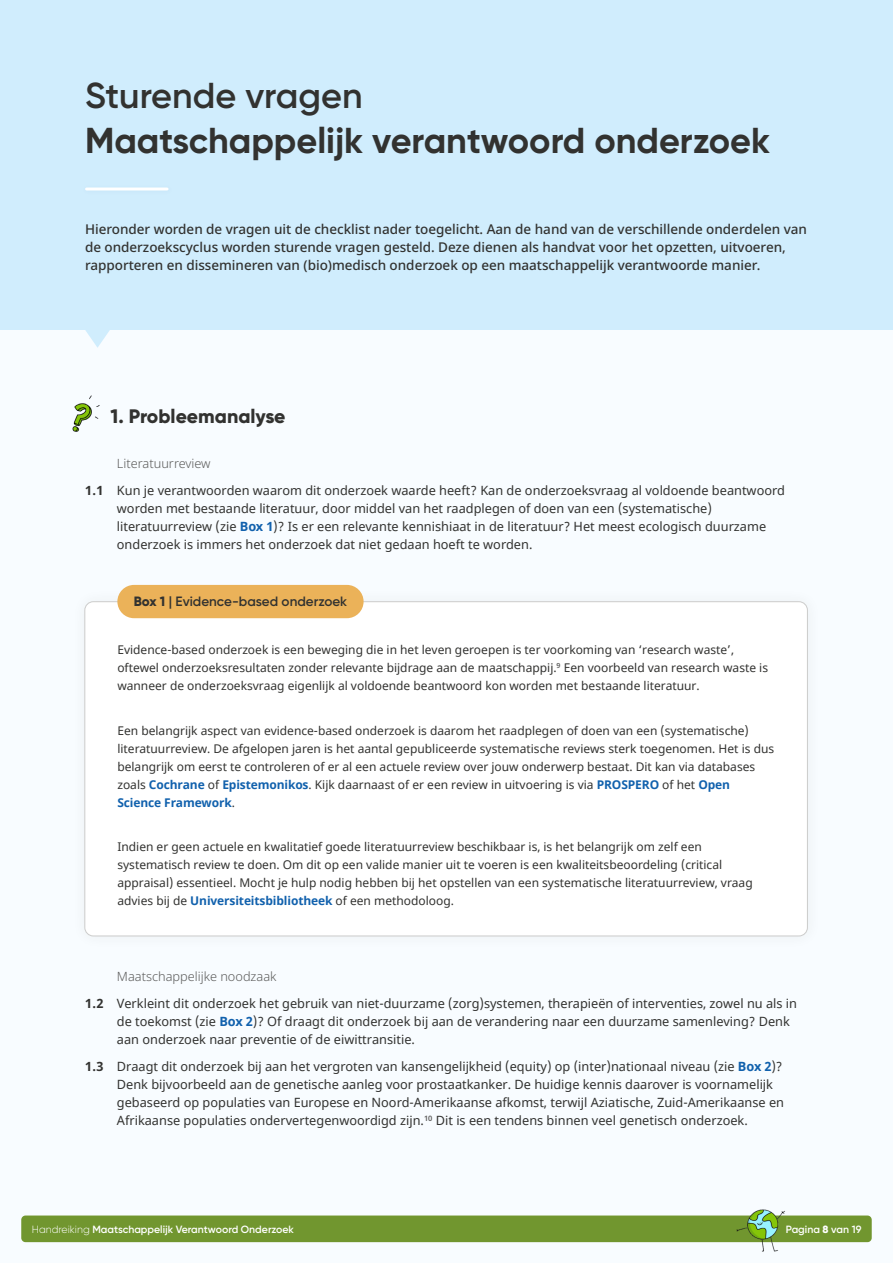
<style>
.page{position:relative;width:893px;height:1263px;background:#f8fcff}
.page>*{position:absolute;margin:0;border:0;box-sizing:border-box;transform-origin:0 0}
.t1{font:700 36px "Gilroy";color:#323230}
.t2{font:600 36px "Gilroy";color:#323230}
.t3{font:800 19.5px "Gilroy";color:#323230}
.t4{font:500 13.5px/18px "Noto Sans";color:#323230}
.t5{font:600 13.5px "Gilroy";color:#323230}
.t6{font:12.75px/18px "Noto Sans";color:#323230}
.t7{font:12px/18px "Noto Sans";color:#323230}
.t8{font:600 10.5px "Gilroy";color:#fff}
.s1{font-weight:300;color:#5b5b5a}
.s2{font-weight:700}
.s3{font-weight:700;color:#1161ad}
.s4{font-weight:800}
.s5{font-weight:300}
</style>
<div class="page">
<div style="left:21px;top:1215px;width:851px;height:27px;background:#71962f;border-radius:4px"></div>
<img style="left:733px;top:1209px;width:53px;height:43px">
<div style="left:85px;top:602px;width:722px;height:334px;background:#fff;border-radius:9px"></div>
<div style="left:0;top:0;width:893px;height:330px;background:#d0edfd"></div>
<div style="left:81px;top:183px;width:92px;height:12px;background:#1161ad;opacity:.07"></div>
<hr style="left:87px;top:188px;width:80px;height:3px;background:#fff">
<div style="left:117px;top:585px;width:247px;height:33px;background:#ebb259;border-radius:17px"></div>
<svg style="left:85px;top:330px;width:25px;height:18px"></svg>
<img style="left:72px;top:395px;width:28px;height:37px">
<h1 class="t2" style="left:85px;top:73px;width:279px">Sturende vragen</h1>
<h1 class="t1" style="left:85px;top:118px;width:686px">Maatschappelijk verantwoord onderzoek</h1>
<p class="t4" style="left:85px;top:220px;width:723px">Hieronder worden de vragen uit de checklist nader toegelicht. Aan de hand van de verschillende onderdelen van de onderzoekscyclus worden sturende vragen gesteld. Deze dienen als handvat voor het opzetten, uitvoeren, rapporteren en dissemineren van (bio)medisch onderzoek op een maatschappelijk verantwoorde manier.</p>
<h2 class="t3" style="left:111px;top:404px;width:177px">1. Probleemanalyse</h2>
<p class="t6" style="left:85px;top:450px;width:701px;line-height:27px;text-indent:32px"><span class="s1">Literatuurreview<br></span><span class="s2">1.1</span> Kun je verantwoorden waarom dit onderzoek waarde heeft? Kan de onderzoeksvraag al voldoende beantwoord</p>
<p class="t6" style="left:117px;top:500px;width:651px">worden met bestaande literatuur, door middel van het raadplegen of doen van een (systematische) literatuurreview (zie <span class="s3">Box 1</span>)? Is er een relevante kennishiaat in de literatuur? Het meest ecologisch duurzame onderzoek is immers het onderzoek dat niet gedaan hoeft te worden.</p>
<p class="t5" style="left:134px;top:593px;width:215px"><span class="s4">Box 1</span> | Evidence-based onderzoek</p>
<p class="t7" style="left:117px;top:641px;width:652px">Evidence-based onderzoek is een beweging die in het leven geroepen is ter voorkoming van ‘research waste’, oftewel onderzoeksresultaten zonder relevante bijdrage aan de maatschappij.<sup>9</sup> Een voorbeeld van research waste is wanneer de onderzoeksvraag eigenlijk al voldoende beantwoord kon worden met bestaande literatuur.</p>
<p class="t7" style="left:117px;top:722px;width:658px">Een belangrijk aspect van evidence-based onderzoek is daarom het raadplegen of doen van een (systematische) literatuurreview. De afgelopen jaren is het aantal gepubliceerde systematische reviews sterk toegenomen. Het is dus belangrijk om eerst te controleren of er al een actuele review over jouw onderwerp bestaat. Dit kan via databases zoals <span class="s3">Cochrane</span> of <span class="s3">Epistemonikos</span>. Kijk daarnaast of er een review in uitvoering is via <span class="s3">PROSPERO</span> of het <span class="s3">Open Science Framework</span>.</p>
<p class="t7" style="left:117px;top:838px;width:637px">Indien er geen actuele en kwalitatief goede literatuurreview beschikbaar is, is het belangrijk om zelf een systematisch review te doen. Om dit op een valide manier uit te voeren is een kwaliteitsbeoordeling (critical appraisal) essentieel. Mocht je hulp nodig hebben bij het opstellen van een systematische literatuurreview, vraag advies bij de <span class="s3">Universiteitsbibliotheek</span> of een methodoloog.</p>
<p class="t6" style="left:85px;top:963px;width:714px;line-height:27px;text-indent:32px"><span class="s1">Maatschappelijke noodzaak<br></span><span class="s2">1.2</span> Verkleint dit onderzoek het gebruik van niet-duurzame (zorg)systemen, therapieën of interventies, zowel nu als in</p>
<p class="t6" style="left:117px;top:1013px;width:675px">de toekomst (zie <span class="s3">Box 2</span>)? Of draagt dit onderzoek bij aan de verandering naar een duurzame samenleving? Denk aan onderzoek naar preventie of de eiwittransitie.</p>
<p class="t6" style="left:117px;top:1058px;width:669px;text-indent:-32px"><span class="s2">1.3</span> Draagt dit onderzoek bij aan het vergroten van kansengelijkheid (equity) op (inter)nationaal niveau (zie <span class="s3">Box 2</span>)?<br>Denk bijvoorbeeld aan de genetische aanleg voor prostaatkanker. De huidige kennis daarover is voornamelijk gebaseerd op populaties van Europese en Noord-Amerikaanse afkomst, terwijl Aziatische, Zuid-Amerikaanse en Afrikaanse populaties ondervertegenwoordigd zijn.<sup>10</sup> Dit is een tendens binnen veel genetisch onderzoek.</p>
<p class="t8" style="left:32px;top:1223px;width:264px"><span class="s5">Handreiking</span> Maatschappelijk Verantwoord Onderzoek</p>
<p class="t8" style="left:786px;top:1223px;width:77px">Pagina <span class="s4">8</span> van 19</p>
</div>
